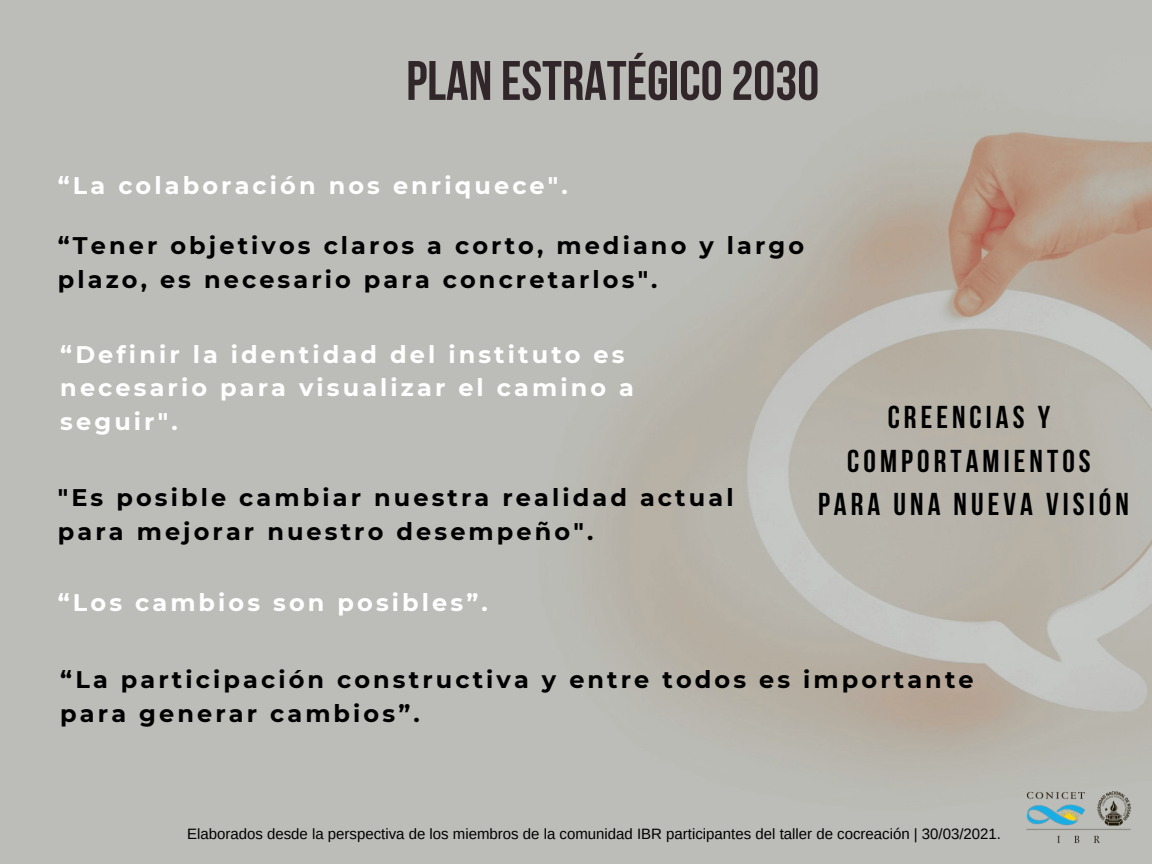
<style>
.page{position:relative;width:1152px;height:864px;background:#fff}
.page>*{position:absolute;margin:0;border:0;box-sizing:border-box;transform-origin:0 0}
.t1{font:700 55.5px "Bebas Neue";color:#31272b}
.t2{font:700 31.5px/43.3px "Bebas Neue";letter-spacing:.13em;color:#000;text-align:center}
.t3{font:700 24px/33.8px "Montserrat";letter-spacing:.13em;color:#000}
.t4{font:700 24px/33.8px "Montserrat";letter-spacing:.13em;color:#fff}
.t5{font:15px "Arimo";color:#000}
</style>
<div class="page">
<img style="left:0;top:0;width:1152px;height:864px">
<img style="left:1024px;top:789px;width:109px;height:56px">
<p class="t1" style="left:406px;top:58px;width:414px">PLAN ESTRATÉGICO2030</p>
<p class="t4" style="left:58px;top:168px;width:511px">“La colaboración nos enriquece".</p>
<p class="t3" style="left:58px;top:229px;width:748px">“Tener objetivos claros a corto, mediano y largo plazo, es necesario para concretarlos".</p>
<p class="t4" style="left:60px;top:337px;width:575px">“Definir la identidad del instituto es necesario para visualizar el camino a seguir".</p>
<p class="t3" style="left:58px;top:480px;width:677px">"Es posible cambiar nuestra realidad actual para mejorar nuestro desempeño".</p>
<p class="t4" style="left:58px;top:585px;width:431px">“Los cambios son posibles”.</p>
<p class="t2" style="left:847px;top:399px;width:245px">CREENCIAS Y<br>COMPORTAMIENTOS</p>
<p class="t2" style="left:818px;top:485px;width:312px">PARA UNA NUEVA VISIÓN</p>
<p class="t3" style="left:60px;top:663px;width:915px">“La participación constructiva y entre todos es importante para generar cambios”.</p>
<p class="t5" style="left:187px;top:826px;width:816px">Elaborados desde la perspectiva de los miembros de la comunidad IBR participantes del taller de cocreación | 30/03/2021.</p>
</div>
